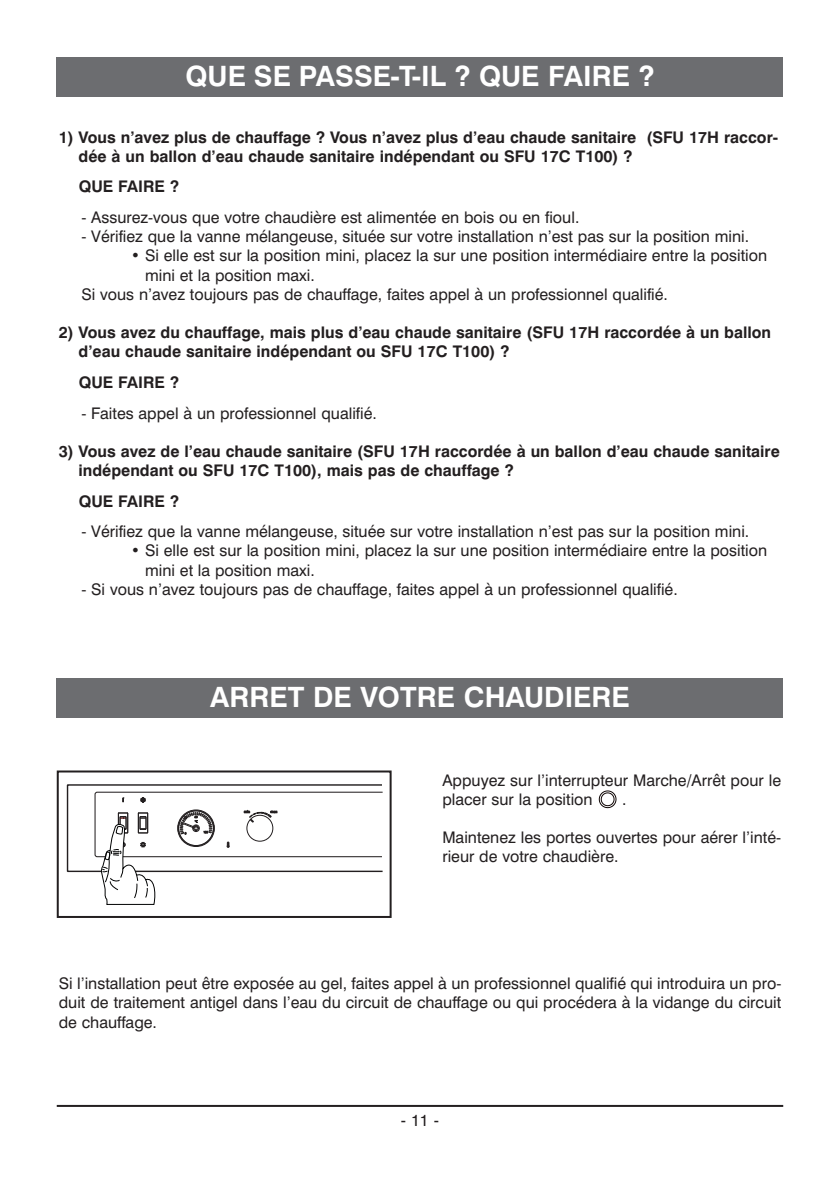
<style>
.page{position:relative;width:840px;height:1191px;background:#fff}
.page>*{position:absolute;margin:0;border:0;box-sizing:border-box;transform-origin:0 0}
.t1{font:700 28px "Swiss 721 BT";color:#fff}
.t2{font:16px/19.2px "Swiss 721 BT";color:#231f20}
.t3{font:700 16px/19.2px "Swiss 721 BT";color:#231f20}
.t4{font:16px "Helvetica";color:#231f20}
</style>
<div class="page">
<hr style="left:57px;top:1105px;width:725px;height:2px;background:#231f20">
<div style="left:57px;top:57px;width:725px;height:39px;background:#6c6d70"></div>
<div style="left:57px;top:678px;width:725px;height:39px;background:#6c6d70"></div>
<div style="left:57px;top:770px;width:334px;height:148px;border:2px solid #231f20"></div>
<svg style="left:66px;top:784px;width:317px;height:121px"></svg>
<svg style="left:598px;top:790px;width:18px;height:18px"></svg>
<h1 class="t1" style="left:185px;top:65px;width:470px">QUE SE PASSE-T-IL ? QUE FAIRE ?</h1>
<p class="t3" style="left:78px;top:129px;width:700px;text-indent:-20px">1) Vous n’avez plus de chauffage ? Vous n’avez plus d’eau chaude sanitaire (SFU 17H raccor&shy;dée à un ballon d’eau chaude sanitaire indépendant ou SFU 17C T100) ?</p>
<p class="t3" style="left:79px;top:179px;width:102px">QUE FAIRE ?</p>
<p class="t2" style="left:81px;top:209px;width:499px">- Assurez-vous que votre chaudière est alimentée en bois ou en fioul.</p>
<p class="t2" style="left:81px;top:229px;width:669px">- Vérifiez que la vanne mélangeuse, située sur votre installation n’est pas sur la position mini.</p>
<p class="t2" style="left:131px;top:248px;width:637px">• Si elle est sur la position mini, placez la sur une position intermédiaire entre la position</p>
<p class="t2" style="left:145px;top:267px;width:171px">mini et la position maxi.</p>
<p class="t2" style="left:81px;top:286px;width:587px">Si vous n’avez toujours pas de chauffage, faites appel à un professionnel qualifié.</p>
<p class="t3" style="left:78px;top:324px;width:693px;text-indent:-20px">2) Vous avez du chauffage, mais plus d’eau chaude sanitaire (SFU 17H raccordée à un ballon d’eau chaude sanitaire indépendant ou SFU 17C T100) ?</p>
<p class="t3" style="left:79px;top:374px;width:102px">QUE FAIRE ?</p>
<p class="t2" style="left:81px;top:405px;width:297px">- Faites appel à un professionnel qualifié.</p>
<p class="t3" style="left:78px;top:443px;width:702px;text-indent:-20px">3) Vous avez de l’eau chaude sanitaire (SFU 17H raccordée à un ballon d’eau chaude sanitaire indépendant ou SFU 17C T100), mais pas de chauffage ?</p>
<p class="t3" style="left:79px;top:493px;width:102px">QUE FAIRE ?</p>
<p class="t2" style="left:81px;top:523px;width:669px">- Vérifiez que la vanne mélangeuse, située sur votre installation n’est pas sur la position mini.</p>
<p class="t2" style="left:145px;top:543px;width:623px;text-indent:-14px">• Si elle est sur la position mini, placez la sur une position intermédiaire entre la position mini et la position maxi.</p>
<p class="t2" style="left:81px;top:581px;width:597px">- Si vous n’avez toujours pas de chauffage, faites appel à un professionnel qualifié.</p>
<h1 class="t1" style="left:210px;top:686px;width:421px">ARRET DE VOTRE CHAUDIERE</h1>
<p class="t2" style="left:442px;top:772px;width:340px">Appuyez sur l’interrupteur Marche/Arrêt pour le placer sur la position</p>
<p class="t2" style="left:622px;top:791px;width:6px">.</p>
<p class="t2" style="left:442px;top:829px;width:340px">Maintenez les portes ouvertes pour aérer l’inté&shy;rieur de votre chaudière.</p>
<p class="t2" style="left:59px;top:975px;width:723px;text-align:justify">Si l’installation peut être exposée au gel, faites appel à un professionnel qualifié qui introduira un pro&shy;duit de traitement antigel dans l’eau du circuit de chauffage ou qui procédera à la vidange du circuit de chauffage.</p>
<p class="t4" style="left:400px;top:1114px;width:40px">- 11 -</p>
</div>
